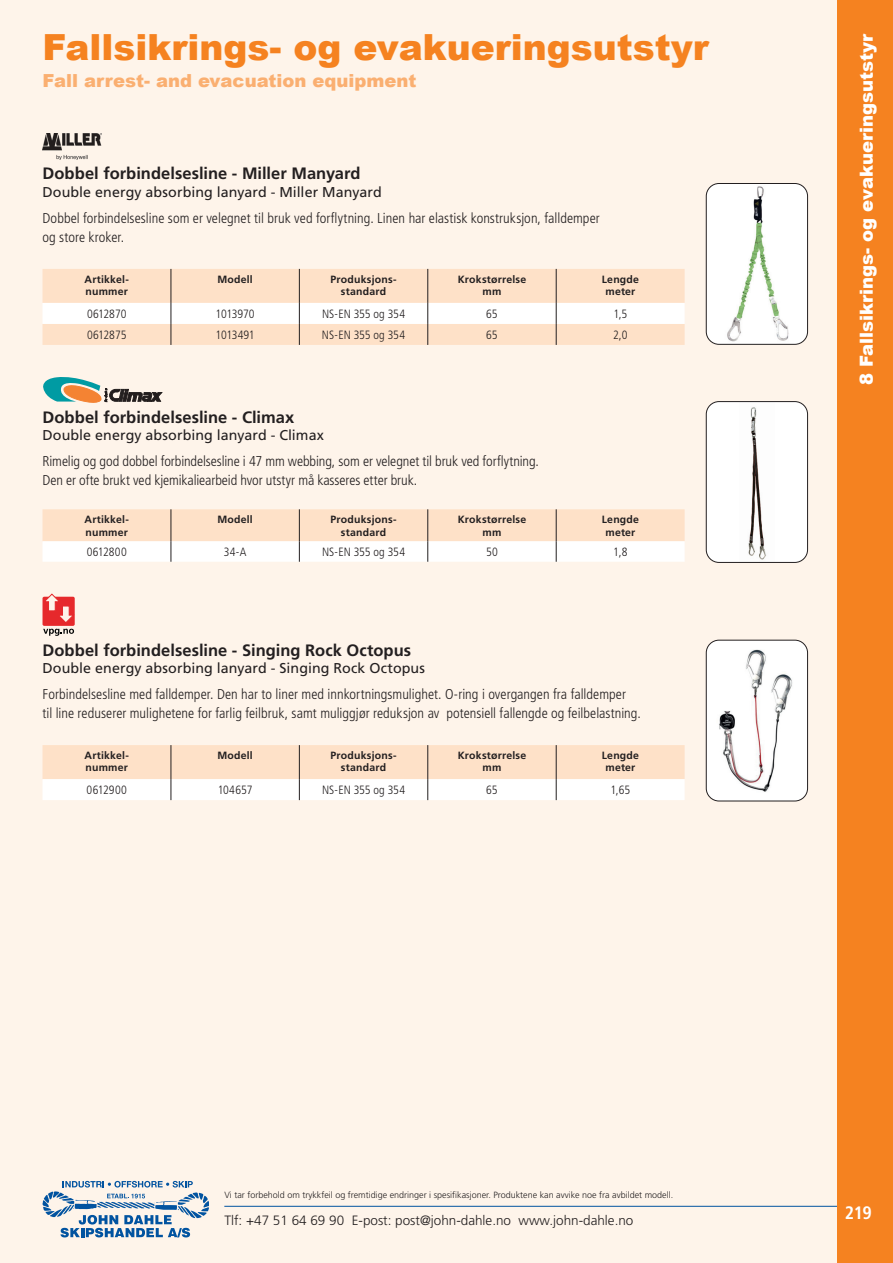
<style>
.page{position:relative;width:893px;height:1263px;background:#fef4ea}
.page>*{position:absolute;margin:0;border:0;box-sizing:border-box;transform-origin:0 0}
.t1{font:900 36px "Arial";color:#f58220}
.t2{font:900 18px "Arial";color:#fff}
.t3{font:900 18px "Arial";color:#faaf71}
.t4{font:700 condensed 18px "Frutiger LT Std";color:#fff}
.t5{font:700 16.5px "Frutiger LT Std";color:#231f20}
.t6{font:300 condensed 14.25px/18.8px "Frutiger LT Std";color:#231f20}
.t7{font:14.25px "Frutiger LT Std";letter-spacing:.005em;color:#231f20}
.t8{font:300 13.5px "Frutiger LT Std";color:#231f20}
.t9{font:300 condensed 12px "Frutiger LT Std";letter-spacing:-.005em;color:#231f20}
.t10{font:300 condensed 12px "Frutiger LT Std";letter-spacing:-.025em;color:#231f20}
.t11{font:300 condensed 12px "Frutiger LT Std";letter-spacing:.015em;color:#231f20}
.t12{font:700 10.5px/12.6px "Frutiger LT Std";letter-spacing:.02em;color:#231f20;text-align:center}
.t13{font:300 9px "Frutiger LT Std";color:#231f20}
</style>
<div class="page">
<hr style="left:224px;top:1206px;width:637px;height:1px;background:#0153a0">
<div style="left:838px;top:0;width:55px;height:1263px;background:#f58220"></div>
<svg style="left:43px;top:1181px;width:166px;height:56px"></svg>
<img style="left:43px;top:133px;width:59px;height:27px">
<div style="left:43px;top:269px;width:642px;height:34px;background:#fee1c8"></div>
<hr style="left:171px;top:269px;width:1px;height:34px;background:#231f20">
<hr style="left:299px;top:269px;width:1px;height:34px;background:#231f20">
<hr style="left:427px;top:269px;width:1px;height:34px;background:#231f20">
<hr style="left:556px;top:269px;width:1px;height:34px;background:#231f20">
<svg style="left:43px;top:303px;width:642px;height:42px;background:#fdeee2"></svg>
<svg style="left:43px;top:377px;width:119px;height:26px"></svg>
<svg style="left:43px;top:509px;width:642px;height:53px;background:#fcebdc"></svg>
<div style="left:43px;top:597px;width:32px;height:29px;background:#e72b30;border-radius:2px"></div>
<svg style="left:43px;top:629px;width:31px;height:7px"></svg>
<svg style="left:44px;top:594px;width:30px;height:28px"></svg>
<svg style="left:43px;top:745px;width:642px;height:55px;background:#fceadb"></svg>
<div style="left:706px;top:183px;width:101px;height:161px;background:#fff;border-radius:13px"></div>
<img style="left:727px;top:186px;width:62px;height:156px">
<div style="left:706px;top:183px;width:102px;height:162px;border:1px solid #231f20;border-radius:13px"></div>
<div style="left:706px;top:402px;width:101px;height:160px;background:#fff;border-radius:13px"></div>
<img style="left:748px;top:407px;width:18px;height:153px">
<div style="left:706px;top:401px;width:102px;height:162px;border:1px solid #231f20;border-radius:13px"></div>
<div style="left:706px;top:640px;width:101px;height:161px;background:#fff;border-radius:13px"></div>
<img style="left:706px;top:646px;width:101px;height:149px">
<div style="left:706px;top:640px;width:102px;height:161px;border:1px solid #231f20;border-radius:13px"></div>
<h1 class="t1" style="left:43px;top:21px;width:668px">Fallsikrings- og evakueringsutstyr</h1>
<p class="t3" style="left:43px;top:67px;width:375px">Fall arrest- and evacuation equipment</p>
<p class="t5" style="left:43px;top:164px;width:320px">Dobbel forbindelsesline - Miller Manyard</p>
<p class="t7" style="left:43px;top:183px;width:341px">Double energy absorbing lanyard - Miller Manyard</p>
<p class="t6" style="left:43px;top:209px;width:559px">Dobbel forbindelsesline som er velegnet til bruk ved forflytning. Linen har elastisk konstruksjon, falldemper og store kroker.</p>
<p class="t12" style="left:85px;top:273px;width:46px;text-align:left">Artikkel&shy;nummer</p>
<p class="t12" style="left:217px;top:273px;width:37px">Modell</p>
<p class="t12" style="left:331px;top:273px;width:67px">Produksjons&shy;standard</p>
<p class="t12" style="left:458px;top:273px;width:70px">Krokstørrelse mm</p>
<p class="t12" style="left:602px;top:273px;width:39px">Lengde meter</p>
<p class="t9" style="left:87px;top:307px;width:41px">0612870</p>
<p class="t9" style="left:216px;top:307px;width:41px">1013970</p>
<p class="t9" style="left:322px;top:307px;width:85px">NS-EN 355 og 354</p>
<p class="t9" style="left:486px;top:307px;width:13px">65</p>
<p class="t9" style="left:613px;top:307px;width:15px">1,5</p>
<p class="t9" style="left:87px;top:328px;width:41px">0612875</p>
<p class="t10" style="left:216px;top:328px;width:41px">1013491</p>
<p class="t9" style="left:322px;top:328px;width:85px">NS-EN 355 og 354</p>
<p class="t9" style="left:486px;top:328px;width:13px">65</p>
<p class="t9" style="left:613px;top:328px;width:16px">2,0</p>
<p class="t5" style="left:43px;top:407px;width:253px">Dobbel forbindelsesline - Climax</p>
<p class="t7" style="left:43px;top:426px;width:283px">Double energy absorbing lanyard - Climax</p>
<p class="t6" style="left:43px;top:452px;width:498px">Rimelig og god dobbel forbindelsesline i 47 mm webbing, som er velegnet til bruk ved forflytning.<br>Den er ofte brukt ved kjemikaliearbeid hvor utstyr må kasseres etter bruk.</p>
<p class="t12" style="left:85px;top:513px;width:46px;text-align:left">Artikkel&shy;nummer</p>
<p class="t12" style="left:217px;top:513px;width:37px">Modell</p>
<p class="t12" style="left:331px;top:513px;width:67px">Produksjons&shy;standard</p>
<p class="t12" style="left:458px;top:513px;width:70px">Krokstørrelse mm</p>
<p class="t12" style="left:602px;top:513px;width:39px">Lengde meter</p>
<p class="t9" style="left:87px;top:545px;width:42px">0612800</p>
<p class="t9" style="left:224px;top:545px;width:24px">34-A</p>
<p class="t9" style="left:322px;top:545px;width:85px">NS-EN 355 og 354</p>
<p class="t9" style="left:486px;top:545px;width:13px">50</p>
<p class="t9" style="left:613px;top:545px;width:16px">1,8</p>
<p class="t5" style="left:43px;top:640px;width:370px">Dobbel forbindelsesline - Singing Rock Octopus</p>
<p class="t7" style="left:43px;top:659px;width:384px">Double energy absorbing lanyard - Singing Rock Octopus</p>
<p class="t6" style="left:43px;top:685px;width:600px">Forbindelsesline med falldemper. Den har to liner med innkortningsmulighet. O-ring i overgangen fra falldemper<br>til line reduserer mulighetene for farlig feilbruk, samt muliggjør reduksjon av potensiell fallengde og feilbelastning.</p>
<p class="t12" style="left:85px;top:749px;width:46px;text-align:left">Artikkel&shy;nummer</p>
<p class="t12" style="left:217px;top:749px;width:37px">Modell</p>
<p class="t12" style="left:331px;top:749px;width:67px">Produksjons&shy;standard</p>
<p class="t12" style="left:458px;top:749px;width:70px">Krokstørrelse mm</p>
<p class="t12" style="left:602px;top:749px;width:39px">Lengde meter</p>
<p class="t11" style="left:87px;top:783px;width:42px">0612900</p>
<p class="t9" style="left:218px;top:783px;width:36px">104657</p>
<p class="t9" style="left:322px;top:783px;width:85px">NS-EN 355 og 354</p>
<p class="t9" style="left:486px;top:783px;width:13px">65</p>
<p class="t9" style="left:610px;top:783px;width:21px">1,65</p>
<p class="t2" style="left:853px;top:385px;width:353px;rotate:-90deg">8 Fallsikrings- og evakueringsutstyr</p>
<p class="t13" style="left:224px;top:1190px;width:450px">Vi tar forbehold om trykkfeil og fremtidige endringer i spesifikasjoner. Produktene kan avvike noe fra avbildet modell.</p>
<p class="t8" style="left:224px;top:1213px;width:411px">Tlf: +47 51 64 69 90 E-post: post@john-dahle.no www.john-dahle.no</p>
<p class="t4" style="left:845px;top:1202px;width:28px">219</p>
</div>
